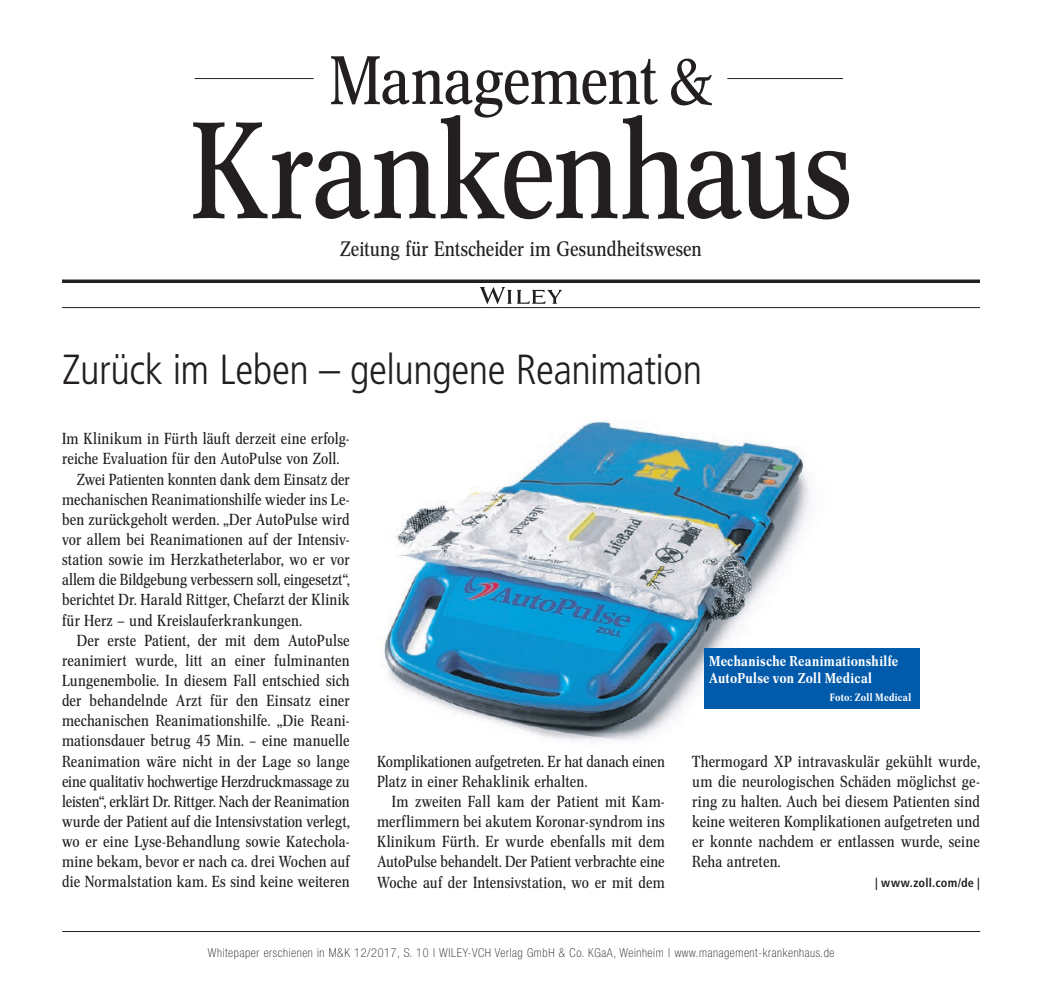
<style>
.page{position:relative;width:1042px;height:993px;background:#fff}
.page>*{position:absolute;margin:0;border:0;box-sizing:border-box;transform-origin:0 0}
.t1{font:134.58px "Concorde Nova";letter-spacing:-.01em;color:#231f20}
.t2{font:67.38px "Concorde Nova";letter-spacing:-.015em;color:#231f20}
.t3{font:300 condensed 42px "Frutiger LT Std";letter-spacing:-.01em;color:#231f20}
.t4{font:20.65px "Concorde Nova";color:#231f20}
.t5{font:15.75px/20.1px "Concorde Nova";letter-spacing:.005em;color:#231f20;text-align:justify}
.t6{font:15.75px "Concorde Nova";letter-spacing:-.015em;color:#231f20}
.t7{font:500 14px/17.5px "Concorde Nova";letter-spacing:.02em;color:#fff}
.t8{font:100 condensed 12.25px "Helvetica Neue LT Std";letter-spacing:.05em;color:#231f20}
.t9{font:700 condensed 12.25px "Frutiger LT Std";letter-spacing:.02em;color:#231f20}
.t10{font:500 10.5px "Concorde Nova";letter-spacing:.03em;color:#fff}
</style>
<div class="page">
<svg style="left:62px;top:279px;width:918px;height:4px;background:#3f3b3c"></svg>
<hr style="left:62px;top:307px;width:918px;height:1px;background:#231f20">
<hr style="left:195px;top:78px;width:119px;height:1px;background:#231f20">
<hr style="left:727px;top:78px;width:116px;height:1px;background:#231f20">
<svg style="left:480px;top:287px;width:82px;height:17px"></svg>
<img style="left:384px;top:420px;width:442px;height:323px">
<div style="left:704px;top:647px;width:216px;height:61px;background:#015aaa"></div>
<hr style="left:62px;top:930px;width:918px;height:1px;background:#231f20">
<h2 class="t2" style="left:330px;top:41px;width:384px">Management &amp;</h2>
<h1 class="t1" style="left:190px;top:93px;width:663px">Krankenhaus</h1>
<h3 class="t4" style="left:340px;top:237px;width:363px">Zeitung für Entscheider im Gesundheitswesen</h3>
<h3 class="t3" style="left:62px;top:345px;width:641px">Zurück im Leben – gelungene Reanimation</h3>
<p class="t5" style="left:62px;top:428px;width:289px">Im Klinikum in Fürth läuft derzeit eine erfolg-</p>
<p class="t5" style="left:62px;top:449px;width:279px">reiche Evaluation für den AutoPulse von Zoll.</p>
<p class="t5" style="left:77px;top:469px;width:274px">Zwei Patienten konnten dank dem Einsatz der</p>
<p class="t5" style="left:62px;top:489px;width:289px">mechanischen Reanimationshilfe wieder ins Le-</p>
<p class="t5" style="left:62px;top:509px;width:289px">ben zurückgeholt werden. „Der AutoPulse wird</p>
<p class="t5" style="left:62px;top:529px;width:289px">vor allem bei Reanimationen auf der Intensiv-</p>
<p class="t5" style="left:62px;top:549px;width:289px">station sowie im Herzkatheterlabor, wo er vor</p>
<p class="t5" style="left:62px;top:569px;width:289px">allem die Bildgebung verbessern soll, eingesetzt“,</p>
<p class="t5" style="left:62px;top:590px;width:289px">berichtet Dr. Harald Rittger, Chefarzt der Klinik</p>
<p class="t5" style="left:62px;top:610px;width:241px">für Herz — und Kreislauferkrankungen.</p>
<p class="t5" style="left:77px;top:630px;width:274px">Der erste Patient, der mit dem AutoPulse</p>
<p class="t5" style="left:62px;top:650px;width:289px">reanimiert wurde, litt an einer fulminanten</p>
<p class="t5" style="left:62px;top:670px;width:289px">Lungenembolie. In diesem Fall entschied sich</p>
<p class="t5" style="left:62px;top:690px;width:289px">der behandelnde Arzt für den Einsatz einer</p>
<p class="t5" style="left:62px;top:710px;width:289px">mechanischen Reanimationshilfe. „Die Reani-</p>
<p class="t5" style="left:62px;top:730px;width:289px">mationsdauer betrug 45 Min. – eine manuelle</p>
<p class="t5" style="left:62px;top:751px;width:289px">Reanimation wäre nicht in der Lage so lange</p>
<p class="t5" style="left:62px;top:771px;width:289px">eine qualitativ hochwertige Herzdruckmassage zu</p>
<p class="t6" style="left:62px;top:792px;width:289px">leisten“, erklärt Dr. Rittger. Nach der Reanimation</p>
<p class="t5" style="left:62px;top:811px;width:289px">wurde der Patient auf die Intensivstation verlegt,</p>
<p class="t5" style="left:62px;top:831px;width:289px">wo er eine Lyse-Behandlung sowie Katechola-</p>
<p class="t5" style="left:62px;top:851px;width:289px">mine bekam, bevor er nach ca. drei Wochen auf</p>
<p class="t5" style="left:62px;top:871px;width:289px">die Normalstation kam. Es sind keine weiteren</p>
<p class="t7" style="left:709px;top:652px;width:190px">Mechanische Reanimationshilfe<br>AutoPulse von Zoll Medical</p>
<p class="t10" style="left:830px;top:691px;width:83px">Foto: Zoll Medical</p>
<p class="t5" style="left:377px;top:751px;width:289px">Komplikationen aufgetreten. Er hat danach einen<br>Platz in einer Rehaklinik erhalten.</p>
<p class="t5" style="left:377px;top:791px;width:289px;text-indent:15px">Im zweiten Fall kam der Patient mit Kam&shy;merflimmern bei akutem Koronar-syndrom ins Klinikum Fürth. Er wurde ebenfalls mit dem AutoPulse behandelt. Der Patient verbrachte eine Woche auf der Intensivstation, wo er mit dem</p>
<p class="t5" style="left:692px;top:751px;width:289px">Thermogard XP intravaskulär gekühlt wurde, um die neurologischen Schäden möglichst ge&shy;ring zu halten. Auch bei diesem Patienten sind keine weiteren Komplikationen aufgetreten und er konnte nachdem er entlassen wurde, seine Reha antreten.</p>
<p class="t9" style="left:875px;top:875px;width:106px">| www.zoll.com/de |</p>
<p class="t8" style="left:208px;top:945px;width:628px">Whitepaper erschienen in M&amp;K 12/2017, S. 10 | WILEY-VCH Verlag GmbH &amp; Co. KGaA, Weinheim | www.management-krankenhaus.de</p>
</div>
